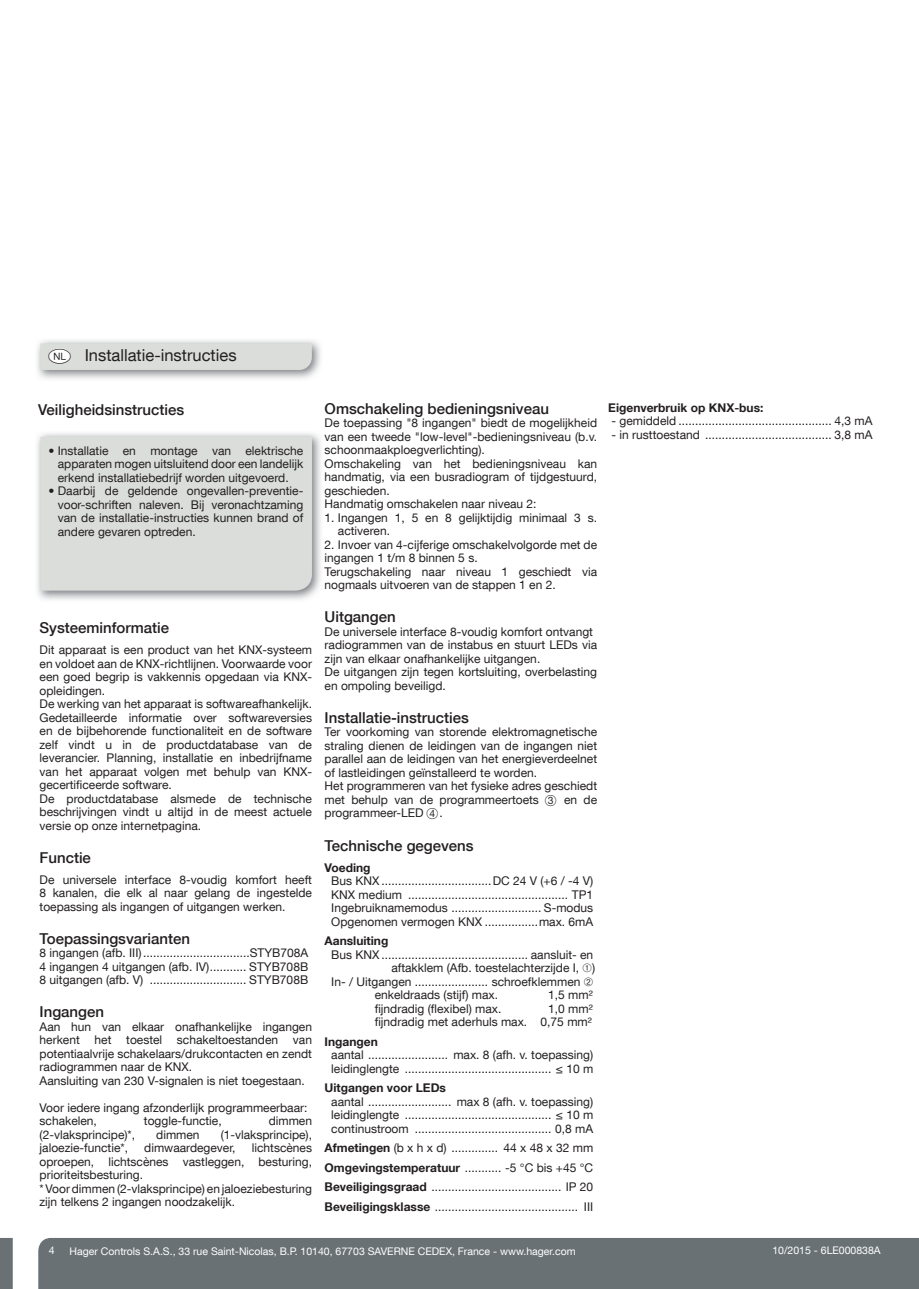
<style>
.page{position:relative;width:919px;height:1289px;background:#fff}
.page>*{position:absolute;margin:0;border:0;box-sizing:border-box;transform-origin:0 0}
.t1{font:16.5px "Helvetica Neue LT Com";color:#231f20}
.t2{font:16.2px "Hager Langues";color:#231f20}
.t3{font:500 15px "Helvetica Neue LT Com";color:#231f20}
.t4{font:12px/13.5px "Helvetica Neue LT Com";color:#231f20}
.t5{font:700 12px "Helvetica Neue LT Com";color:#231f20}
.t6{font:10.5px "Helvetica Neue LT Com";color:#fff}
.s1{font-family:"Hager Chiffres 1"}
.s2{font-weight:700}
</style>
<div class="page">
<svg style="left:0;top:1238px;width:13px;height:50px"></svg>
<div style="left:38px;top:1238px;width:880px;height:50px;background:#697175"></div>
<img style="left:37px;top:340px;width:284px;height:39px">
<div style="left:40px;top:343px;width:272px;height:27px;background:#daddda"></div>
<img style="left:37px;top:433px;width:284px;height:167px">
<div style="left:40px;top:437px;width:272px;height:153px;background:#daddda"></div>
<div style="left:48px;top:348px;width:23px;height:15px;background:#fff;border-radius:50%"></div>
<h2 class="t2" style="left:48px;top:348px;width:26px">i</h2>
<h1 class="t1" style="left:85px;top:345px;width:153px">Installatie-instructies</h1>
<p class="t3" style="left:38px;top:400px;width:147px">Veiligheidsinstructies</p>
<p class="t4" style="left:58px;top:443px;width:247px;text-align:justify;text-indent:-9px">• Installatie en montage van elektrische apparaten mogen uitsluitend door een landelijk erkend installatiebedrijf worden uitgevoerd.</p>
<p class="t4" style="left:58px;top:484px;width:247px;text-align:justify;text-indent:-9px">• Daarbij de geldende ongevallen-preventie&shy;voor-schriften naleven. Bij veronachtzaming van de installatie-instructies kunnen brand of andere gevaren optreden.</p>
<p class="t3" style="left:40px;top:618px;width:131px">Systeeminformatie</p>
<p class="t4" style="left:40px;top:642px;width:274px">Dit apparaat is een product van het KNX-systeem en voldoet aan de KNX-richtlijnen. Voorwaarde voor een goed begrip is vakkennis opgedaan via KNX&shy;opleidingen.<br>De werking van het apparaat is softwareafhankelijk.<br>Gedetailleerde informatie over softwareversies en de bijbehorende functionaliteit en de software zelf vindt u in de productdatabase van de leverancier. Planning, installatie en inbedrijfname van het apparaat volgen met behulp van KNX&shy;gecertificeerde software.<br>De productdatabase alsmede de technische beschrijvingen vindt u altijd in de meest actuele versie op onze internetpagina.</p>
<p class="t3" style="left:40px;top:848px;width:53px">Functie</p>
<p class="t4" style="left:40px;top:872px;width:274px;text-align:justify">De universele interface 8-voudig komfort heeft 8 kanalen, die elk al naar gelang de ingestelde toepassing als ingangen of uitgangen werken.</p>
<p class="t3" style="left:40px;top:929px;width:152px">Toepassingsvarianten</p>
<p class="t4" style="left:40px;top:945px;width:270px;text-align:justify">8 ingangen (afb. III) ................................STYB708A 4 ingangen 4 uitgangen (afb. IV) ........... STYB708B 8 uitgangen (afb. V) ............................. STYB708B</p>
<p class="t3" style="left:40px;top:1002px;width:66px">Ingangen</p>
<p class="t4" style="left:40px;top:1019px;width:274px">Aan hun van elkaar onafhankelijke ingangen herkent het toestel schakeltoestanden van potentiaalvrije schakelaars/drukcontacten en zendt radiogrammen naar de KNX.<br>Aansluiting van 230 V-signalen is niet toegestaan.</p>
<p class="t4" style="left:40px;top:1100px;width:269px">Voor iedere ingang afzonderlijk programmeerbaar: schakelen,</p>
<p class="t4" style="left:144px;top:1113px;width:79px">toggle-functie,</p>
<p class="t4" style="left:269px;top:1113px;width:45px">dimmen</p>
<p class="t4" style="left:40px;top:1127px;width:97px">(2-vlaksprincipe)*,</p>
<p class="t4" style="left:156px;top:1127px;width:45px">dimmen</p>
<p class="t4" style="left:221px;top:1127px;width:93px">(1-vlaksprincipe),</p>
<p class="t4" style="left:40px;top:1140px;width:90px">jaloezie-functie*,</p>
<p class="t4" style="left:144px;top:1140px;width:93px">dimwaardegever,</p>
<p class="t4" style="left:40px;top:1140px;width:274px;text-indent:212px">lichtscènes oproepen, lichtscènes vastleggen, besturing, prioriteitsbesturing.<br>* Voor dimmen (2-vlaksprincipe) en jaloeziebesturing zijn telkens 2 ingangen noodzakelijk.</p>
<p class="t3" style="left:324px;top:399px;width:226px">Omschakeling bedieningsniveau</p>
<p class="t4" style="left:324px;top:416px;width:274px">De toepassing "8 ingangen" biedt de mogelijkheid van een tweede "low-level"-bedieningsniveau (b.v. schoonmaakploegverlichting).<br>Omschakeling van het bedieningsniveau kan handmatig, via een busradiogram of tijdgestuurd, geschieden.<br>Handmatig omschakelen naar niveau 2:</p>
<p class="t4" style="left:338px;top:510px;width:261px;text-indent:-13px">1. Ingangen 1, 5 en 8 gelijktijdig minimaal 3 s. activeren.</p>
<p class="t4" style="left:324px;top:537px;width:274px">2. Invoer van 4-cijferige omschakelvolgorde met de ingangen 1 t/m 8 binnen 5 s.<br>Terugschakeling naar niveau 1 geschiedt via nogmaals uitvoeren van de stappen 1 en 2.</p>
<p class="t3" style="left:324px;top:608px;width:73px">Uitgangen</p>
<p class="t4" style="left:324px;top:624px;width:274px">De universele interface 8-voudig komfort ontvangt radiogrammen van de instabus en stuurt LEDs via zijn van elkaar onafhankelijke uitgangen.<br>De uitgangen zijn tegen kortsluiting, overbelasting en ompoling beveiligd.</p>
<p class="t3" style="left:324px;top:708px;width:146px">Installatie-instructies</p>
<p class="t4" style="left:324px;top:725px;width:274px">Ter voorkoming van storende elektromagnetische straling dienen de leidingen van de ingangen niet parallel aan de leidingen van het energieverdeelnet of lastleidingen geïnstalleerd te worden.<br>Het programmeren van het fysieke adres geschiedt met behulp van de programmeertoets <span class="s1">3</span> en de programmeer-LED <span class="s1">4</span>.</p>
<p class="t3" style="left:324px;top:836px;width:150px">Technische gegevens</p>
<p class="t5" style="left:324px;top:859px;width:47px">Voeding</p>
<p class="t4" style="left:331px;top:873px;width:263px;text-align:justify">Bus KNX .................................DC 24 V (+6 / -4 V)<br>KNX medium ................................................ TP1<br>Ingebruiknamemodus ........................... S-modus Opgenomen vermogen KNX ................max. 6mA</p>
<p class="t5" style="left:324px;top:933px;width:65px">Aansluiting</p>
<p class="t4" style="left:331px;top:947px;width:263px">Bus KNX ............................................ aansluit- en</p>
<p class="t4" style="left:391px;top:960px;width:205px">aftakklem (Afb. toestelachterzijde I, ➀)</p>
<p class="t4" style="left:331px;top:974px;width:263px">In- / Uitgangen ...................... schroefklemmen ➁</p>
<p class="t4" style="left:374px;top:987px;width:125px">enkeldraads (stijf) max.</p>
<p class="t4" style="left:548px;top:987px;width:46px">1,5 mm²</p>
<p class="t4" style="left:374px;top:1001px;width:128px">fijndradig (flexibel) max.</p>
<p class="t4" style="left:374px;top:1001px;width:219px;text-align:right">1,0 mm²<br>fijndradig met aderhuls max. 0,75 mm²</p>
<p class="t5" style="left:324px;top:1033px;width:55px">Ingangen</p>
<p class="t4" style="left:331px;top:1047px;width:263px">aantal ........................ max. 8 (afh. v. toepassing) leidinglengte ............................................ ≤ 10 m</p>
<p class="t5" style="left:324px;top:1080px;width:123px">Uitgangen voor LEDs</p>
<p class="t4" style="left:331px;top:1094px;width:263px;text-align:justify">aantal ......................... max 8 (afh. v. toepassing) leidinglengte ............................................ ≤ 10 m continustroom ......................................... 0,8 mA</p>
<p class="t4" style="left:324px;top:1137px;width:270px;line-height:19.5px;text-align:justify"><span class="s2">Afmetingen</span> (b x h x d) .............. 44 x 48 x 32 mm <span class="s2">Omgevingstemperatuur</span> ........... -5 °C bis +45 °C <span class="s2">Beveiligingsgraad</span> ....................................... IP 20<br><span class="s2">Beveiligingsklasse</span> ........................................... III</p>
<p class="t5" style="left:608px;top:400px;width:157px">Eigenverbruik op KNX-bus:</p>
<p class="t4" style="left:611px;top:414px;width:262px">- gemiddeld .............................................. 4,3 mA</p>
<p class="t4" style="left:611px;top:427px;width:262px">- in rusttoestand ...................................... 3,8 mA</p>
<p class="t6" style="left:49px;top:1243px;width:7px">4</p>
<p class="t6" style="left:70px;top:1244px;width:507px">Hager Controls S.A.S., 33 rue Saint-Nicolas, B.P. 10140, 67703 SAVERNE CEDEX, France - www.hager.com</p>
<p class="t6" style="left:772px;top:1243px;width:110px">10/2015 - 6LE000838A</p>
</div>
